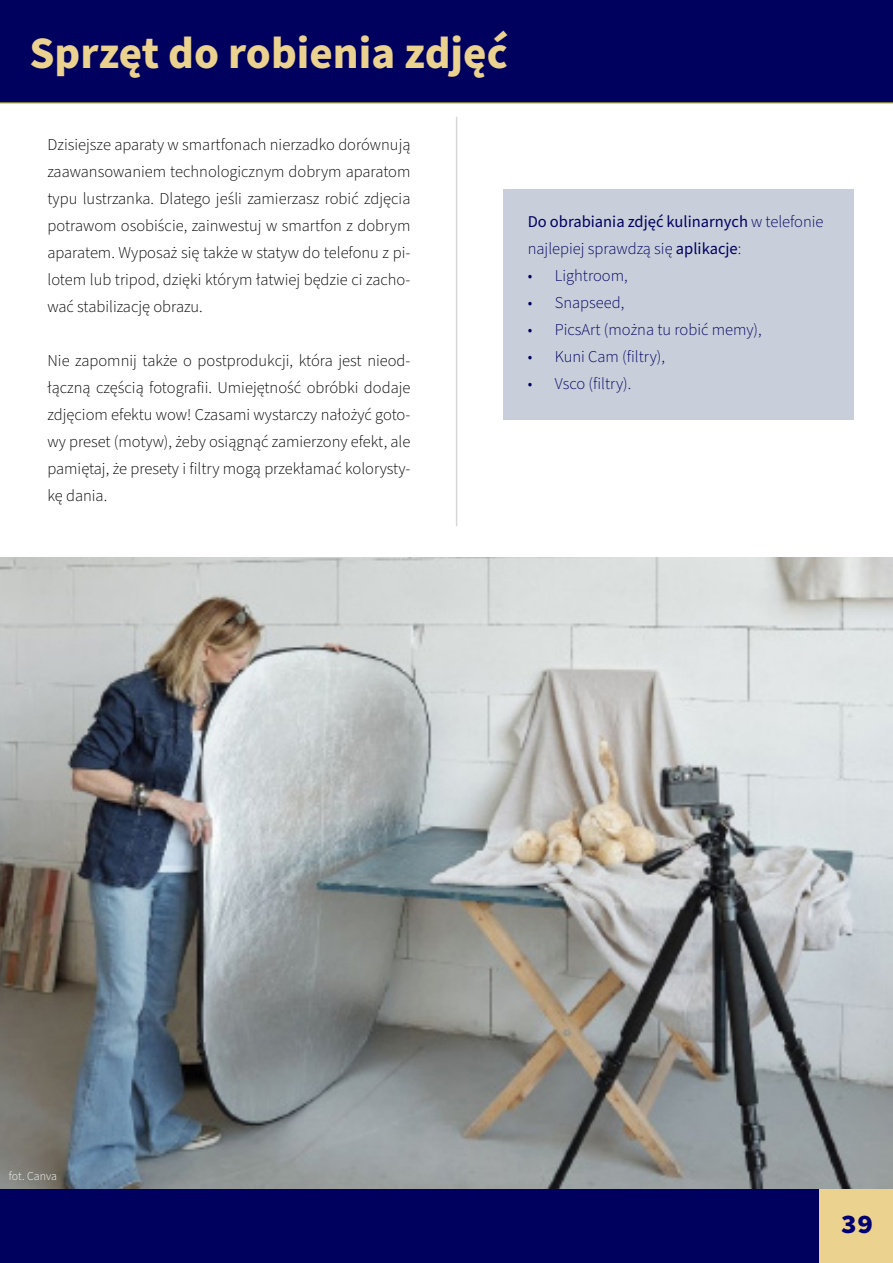
<style>
.page{position:relative;width:893px;height:1263px;background:#fff}
.page>*{position:absolute;margin:0;border:0;box-sizing:border-box;transform-origin:0 0}
.t1{font:700 45px "Source Sans Pro";color:#ebd28f}
.t2{font:27px "Source Code Variable";color:#000072}
.t3{font:300 16.5px/27px "Source Sans Pro";color:#000;text-align:justify}
.t4{font:300 16.5px "Source Sans Pro";color:#00005f}
.t5{font:16.5px/27px "Source Sans Pro";color:#00005f}
.t6{font:300 12px "Source Sans Pro";letter-spacing:-.005em;color:#fff}
.s1{font-weight:300}
</style>
<div class="page">
<img style="left:0;top:558px;width:893px;height:632px">
<div style="left:0;top:0;width:893px;height:104px;background:#00005f"></div>
<div style="left:503px;top:189px;width:350px;height:231px;background:#c8ceda"></div>
<div style="left:0;top:1190px;width:893px;height:73px;background:#00005f"></div>
<div style="left:820px;top:1190px;width:73px;height:73px;background:#ebd28f"></div>
<hr style="left:456px;top:117px;width:1px;height:409px;background:#000">
<p class="t1" style="left:30px;top:23px;width:480px">Sprzęt do robienia zdjęć</p>
<p class="t3" style="left:47px;top:132px;width:365px">Dzisiejsze aparaty w smartfonach nierzadko dorównują zaawansowaniem technologicznym dobrym aparatom typu lustrzanka. Dlatego jeśli zamierzasz robić zdjęcia potrawom osobiście, zainwestuj w smartfon z dobrym aparatem. Wyposaż się także w statyw do telefonu z pi&shy;lotem lub tripod, dzięki którym łatwiej będzie ci zacho&shy;wać stabilizację obrazu.</p>
<p class="t3" style="left:47px;top:348px;width:365px">Nie zapomnij także o postprodukcji, która jest nieod&shy;łączną częścią fotografii. Umiejętność obróbki dodaje zdjęciom efektu wow! Czasami wystarczy nałożyć goto&shy;wy preset (motyw), żeby osiągnąć zamierzony efekt, ale pamiętaj, że presety i filtry mogą przekłamać kolorysty&shy;kę dania.</p>
<p class="t5" style="left:528px;top:209px;width:297px">Do obrabiania zdjęć kulinarnych <span class="s1">w telefonie najlepiej sprawdzą się</span> aplikacje<span class="s1">:</span></p>
<p class="t4" style="left:528px;top:265px;width:101px">• Lightroom,</p>
<p class="t4" style="left:528px;top:292px;width:98px">• Snapseed,</p>
<p class="t4" style="left:528px;top:319px;width:235px">• PicsArt (można tu robić memy),</p>
<p class="t4" style="left:528px;top:346px;width:139px">• Kuni Cam (filtry),</p>
<p class="t4" style="left:528px;top:373px;width:105px">• Vsco (filtry).</p>
<p class="t6" style="left:9px;top:1168px;width:50px">fot. Canva</p>
<p class="t2" style="left:841px;top:1204px;width:34px">39</p>
</div>
